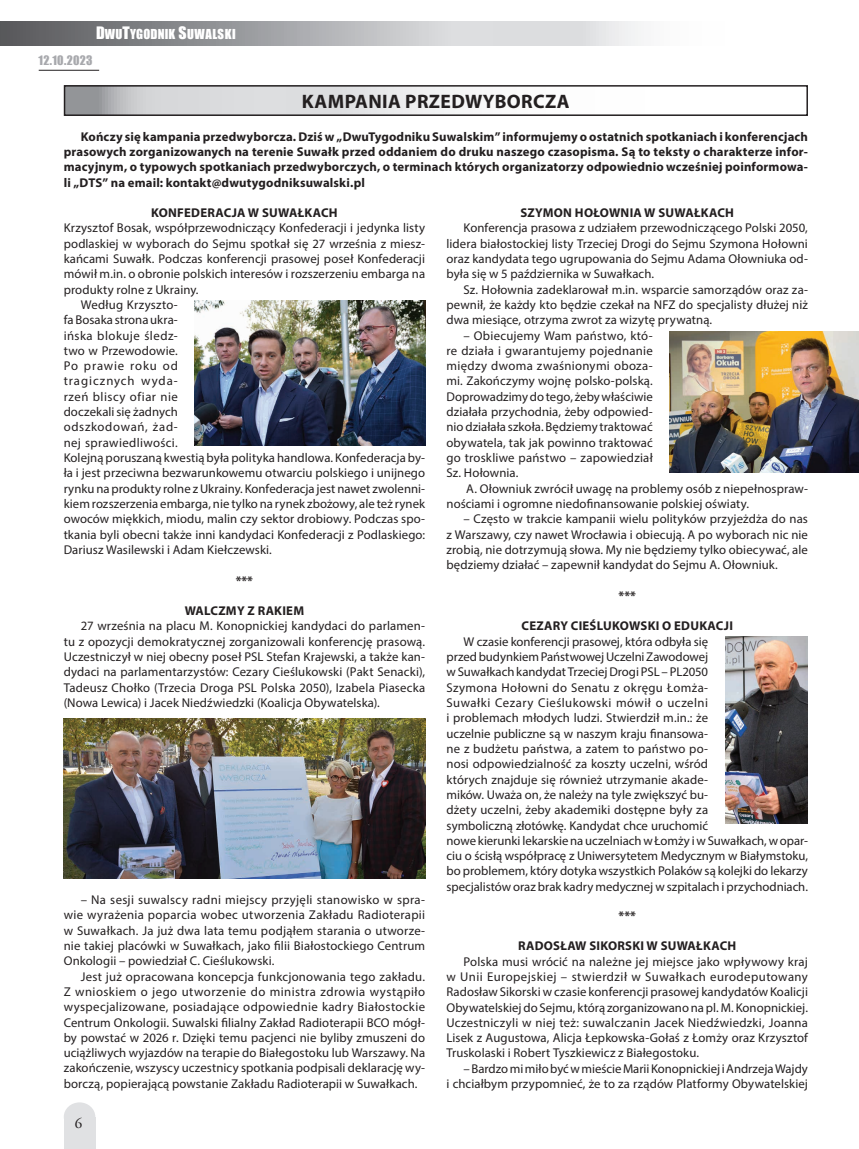
<style>
.page{position:relative;width:859px;height:1149px;background:#fff}
.page>*{position:absolute;margin:0;border:0;box-sizing:border-box;transform-origin:0 0}
.t1{font:700 19.5px "Myriad Pro";letter-spacing:.02em;color:#231f20}
.t2{font:15px "Adobe Garamond Pro";color:#231f20}
.t3{font:12.75px/15.3px "Myriad Pro";letter-spacing:.005em;color:#231f20;text-align:justify}
.t4{font:700 12.75px/15.3px "Myriad Pro";letter-spacing:.02em;color:#231f20;text-align:justify}
.t5{font:12.75px "Myriad Pro";letter-spacing:.03em;color:#231f20}
.t6{font:12.75px "Myriad Pro";letter-spacing:.04em;color:#231f20}
.t7{font:12.75px "Myriad Pro";letter-spacing:.035em;color:#231f20}
.t8{font:12.75px "Myriad Pro";letter-spacing:.07em;color:#231f20}
.t9{font:12.75px "Myriad Pro";letter-spacing:.05em;color:#231f20}
.t10{font:12.75px "Myriad Pro";letter-spacing:.065em;color:#231f20}
.t11{font:12.6px "Impact";letter-spacing:.015em;color:#fff}
.t12{font:12px "Impact";letter-spacing:.03em;color:#a8a9ad}
.s1{font-size:15.75px}
</style>
<div class="page">
<hr style="left:39px;top:70px;width:60px;height:1px;background:#231f20">
<div style="left:64px;top:1101px;width:31px;height:29px;background:#e0e1e3;border-radius:50%"></div>
<div style="left:64px;top:1116px;width:31px;height:32px;background:#e0e1e3"></div>
<svg style="left:0;top:21px;width:641px;height:24px;background:#acadb0"></svg>
<svg style="left:67px;top:88px;width:397px;height:25px;background:#d5d6d8"></svg>
<div style="left:64px;top:85px;width:744px;height:31px;border:2px solid #231f20"></div>
<img style="left:195px;top:300px;width:230px;height:145px">
<img style="left:64px;top:718px;width:361px;height:160px">
<img style="left:670px;top:331px;width:189px;height:142px">
<img style="left:725px;top:636px;width:83px;height:187px">
<p class="t11" style="left:96px;top:25px;width:141px"><span class="s1">D</span>WU<span class="s1">T</span>YGODNIK <span class="s1">S</span>UWALSKI</p>
<p class="t12" style="left:38px;top:51px;width:56px">12.10.2023</p>
<h1 class="t1" style="left:302px;top:88px;width:269px">Kampania przedwyborcza</h1>
<p class="t4" style="left:64px;top:128px;width:746px;text-indent:17px">Kończy się kampania przedwyborcza. Dziś w „DwuTygodniku Suwalskim” informujemy o ostatnich spotkaniach i konferencjach prasowych zorganizowanych na terenie Suwałk przed oddaniem do druku naszego czasopisma. Są to teksty o charakterze infor&shy;macyjnym, o typowych spotkaniach przedwyborczych, o terminach których organizatorzy odpowiednio wcześniej poinformowa&shy;li „DTS” na email: kontakt@dwutygodniksuwalski.pl</p>
<p class="t4" style="left:520px;top:204px;width:215px">Szymon Hołownia w Suwałkach</p>
<p class="t3" style="left:446px;top:220px;width:363px;text-indent:17px">Konferencja prasowa z udziałem przewodniczącego Polski 2050, lidera białostockiej listy Trzeciej Drogi do Sejmu Szymona Hołowni oraz kandydata tego ugrupowania do Sejmu Adama Ołowniuka od&shy;była się w 5 października w Suwałkach.</p>
<p class="t3" style="left:446px;top:281px;width:363px;text-indent:17px">Sz. Hołownia zadeklarował m.in. wsparcie samorządów oraz za&shy;pewnił, że każdy kto będzie czekał na NFZ do specjalisty dłużej niż dwa miesiące, otrzyma zwrot za wizytę prywatną.</p>
<p class="t3" style="left:446px;top:327px;width:208px;text-indent:17px">– Obiecujemy Wam państwo, któ&shy;re działa i gwarantujemy pojednanie między dwoma zwaśnionymi oboza&shy;mi. Zakończymy wojnę polsko-polską.<br>Doprowadzimy do tego, żeby właściwie działała przychodnia, żeby odpowied&shy;nio działała szkoła. Będziemy traktować obywatela, tak jak powinno traktować go troskliwe państwo – zapowiedział Sz. Hołownia.</p>
<p class="t3" style="left:446px;top:480px;width:363px;text-indent:20px">A. Ołowniuk zwrócił uwagę na problemy osób z niepełnospraw&shy;nościami i ogromne niedofinansowanie polskiej oświaty.</p>
<p class="t3" style="left:446px;top:511px;width:363px;text-indent:17px">– Często w trakcie kampanii wielu polityków przyjeżdża do nas z Warszawy, czy nawet Wrocławia i obiecują. A po wyborach nic nie zrobią, nie dotrzymują słowa. My nie będziemy tylko obiecywać, ale będziemy działać – zapewnił kandydat do Sejmu A. Ołowniuk.</p>
<p class="t4" style="left:619px;top:587px;width:19px">***</p>
<p class="t4" style="left:521px;top:618px;width:213px">Cezary Cieślukowski o edukacji</p>
<p class="t3" style="left:446px;top:633px;width:363px;text-align:left;text-indent:17px">W czasie konferencji prasowej, która odbyła się<br>przed budynkiem Państwowej Uczelni Zawodowej<br>w Suwałkach kandydat Trzeciej Drogi PSL – PL2050<br>Szymona Hołowni do Senatu z okręgu Łomża-<br>Suwałki Cezary Cieślukowski mówił o uczelni<br>i problemach młodych ludzi. Stwierdził m.in.: że<br>uczelnie publiczne są w naszym kraju finansowa-<br>ne z budżetu państwa, a zatem to państwo po-<br>nosi odpowiedzialność za koszty uczelni, wśród<br>których znajduje się również utrzymanie akade-<br>mików. Uważa on, że należy na tyle zwiększyć bu-<br>dżety uczelni, żeby akademiki dostępne były za<br>symboliczną złotówkę. Kandydat chce uruchomić<br>nowe kierunki lekarskie na uczelniach w Łomży i w Suwałkach, w opar&shy;ciu o ścisłą współpracę z Uniwersytetem Medycznym w Białymstoku, bo problemem, który dotyka wszystkich Polaków są kolejki do lekarzy specjalistów oraz brak kadry medycznej w szpitalach i przychodniach.</p>
<p class="t4" style="left:619px;top:906px;width:19px">***</p>
<p class="t4" style="left:518px;top:937px;width:220px">Radosław Sikorski w Suwałkach</p>
<p class="t3" style="left:446px;top:953px;width:363px;text-indent:17px">Polska musi wrócić na należne jej miejsce jako wpływowy kraj w Unii Europejskiej – stwierdził w Suwałkach eurodeputowany Radosław Sikorski w czasie konferencji prasowej kandydatów Koalicji Obywatelskiej do Sejmu, którą zorganizowano na pl. M. Konopnickiej.<br>Uczestniczyli w niej też: suwalczanin Jacek Niedźwiedzki, Joanna Lisek z Augustowa, Alicja Łepkowska-Gołaś z Łomży oraz Krzysztof Truskolaski i Robert Tyszkiewicz z Białegostoku.</p>
<p class="t3" style="left:446px;top:1060px;width:363px;text-align:right">– Bardzo mi miło być w mieście Marii Konopnickiej i Andrzeja Wajdy<br>i chciałbym przypomnieć, że to za rządów Platformy Obywatelskiej</p>
<p class="t4" style="left:151px;top:204px;width:188px">Konf ederacja w Suwałkach</p>
<p class="t3" style="left:64px;top:220px;width:363px">Krzysztof Bosak, współprzewodniczący Konfederacji i jedynka listy</p>
<p class="t3" style="left:64px;top:235px;width:363px">podlaskiej w wyborach do Sejmu spotkał się 27 września z miesz-</p>
<p class="t3" style="left:64px;top:251px;width:363px">kańcami Suwałk. Podczas konferencji prasowej poseł Konfederacji</p>
<p class="t3" style="left:64px;top:266px;width:363px">mówił m.in. o obronie polskich interesów i rozszerzeniu embarga na</p>
<p class="t3" style="left:64px;top:281px;width:136px">produkty rolne z Ukrainy.</p>
<p class="t3" style="left:81px;top:297px;width:99px">Według Krzyszto-</p>
<p class="t3" style="left:64px;top:312px;width:116px">fa Bosaka strona ukra-</p>
<p class="t6" style="left:64px;top:327px;width:116px">ińska blokuje śledz-</p>
<p class="t3" style="left:64px;top:342px;width:116px">two w Przewodowie.</p>
<p class="t10" style="left:64px;top:358px;width:116px">Po prawie roku od</p>
<p class="t8" style="left:64px;top:373px;width:116px">tragicznych wyda-</p>
<p class="t7" style="left:64px;top:388px;width:116px">rzeń bliscy ofiar nie</p>
<p class="t3" style="left:64px;top:404px;width:116px">doczekali się żadnych</p>
<p class="t9" style="left:64px;top:419px;width:116px">odszkodowań, żad-</p>
<p class="t5" style="left:64px;top:434px;width:116px">nej sprawiedliwości.</p>
<p class="t3" style="left:64px;top:450px;width:363px">Kolejną poruszaną kwestią była polityka handlowa. Konfederacja by-</p>
<p class="t3" style="left:64px;top:465px;width:363px">ła i jest przeciwna bezwarunkowemu otwarciu polskiego i unijnego</p>
<p class="t3" style="left:64px;top:480px;width:363px">rynku na produkty rolne z Ukrainy. Konfederacja jest nawet zwolenni-</p>
<p class="t3" style="left:64px;top:495px;width:363px">kiem rozszerzenia embarga, nie tylko na rynek zbożowy, ale też rynek</p>
<p class="t3" style="left:64px;top:511px;width:363px">owoców miękkich, miodu, malin czy sektor drobiowy. Podczas spo-</p>
<p class="t3" style="left:64px;top:526px;width:363px">tkania byli obecni także inni kandydaci Konfederacji z Podlaskiego:</p>
<p class="t3" style="left:64px;top:541px;width:210px">Dariusz Wasilewski i Adam Kiełczewski.</p>
<p class="t4" style="left:236px;top:572px;width:19px">***</p>
<p class="t4" style="left:185px;top:602px;width:120px">Walczmy z rakiem</p>
<p class="t3" style="left:64px;top:618px;width:363px;text-indent:17px">27 września na placu M. Konopnickiej kandydaci do parlamen&shy;tu z opozycji demokratycznej zorganizowali konferencję prasową.<br>Uczestniczył w niej obecny poseł PSL Stefan Krajewski, a także kan&shy;dydaci na parlamentarzystów: Cezary Cieślukowski (Pakt Senacki), Tadeusz Chołko (Trzecia Droga PSL Polska 2050), Izabela Piasecka (Nowa Lewica) i Jacek Niedźwiedzki (Koalicja Obywatelska).</p>
<p class="t3" style="left:64px;top:891px;width:363px;text-indent:17px">– Na sesji suwalscy radni miejscy przyjęli stanowisko w spra&shy;wie wyrażenia poparcia wobec utworzenia Zakładu Radioterapii w Suwałkach. Ja już dwa lata temu podjąłem starania o utworze&shy;nie takiej placówki w Suwałkach, jako filii Białostockiego Centrum Onkologii – powiedział C. Cieślukowski.</p>
<p class="t3" style="left:64px;top:968px;width:363px;text-indent:17px">Jest już opracowana koncepcja funkcjonowania tego zakładu.<br>Z wnioskiem o jego utworzenie do ministra zdrowia wystąpiło wyspecjalizowane, posiadające odpowiednie kadry Białostockie Centrum Onkologii. Suwalski filialny Zakład Radioterapii BCO mógł&shy;by powstać w 2026 r. Dzięki temu pacjenci nie byliby zmuszeni do uciążliwych wyjazdów na terapie do Białegostoku lub Warszawy. Na zakończenie, wszyscy uczestnicy spotkania podpisali deklarację wy&shy;borczą, popierającą powstanie Zakładu Radioterapii w Suwałkach.</p>
<p class="t2" style="left:75px;top:1113px;width:9px">6</p>
</div>
